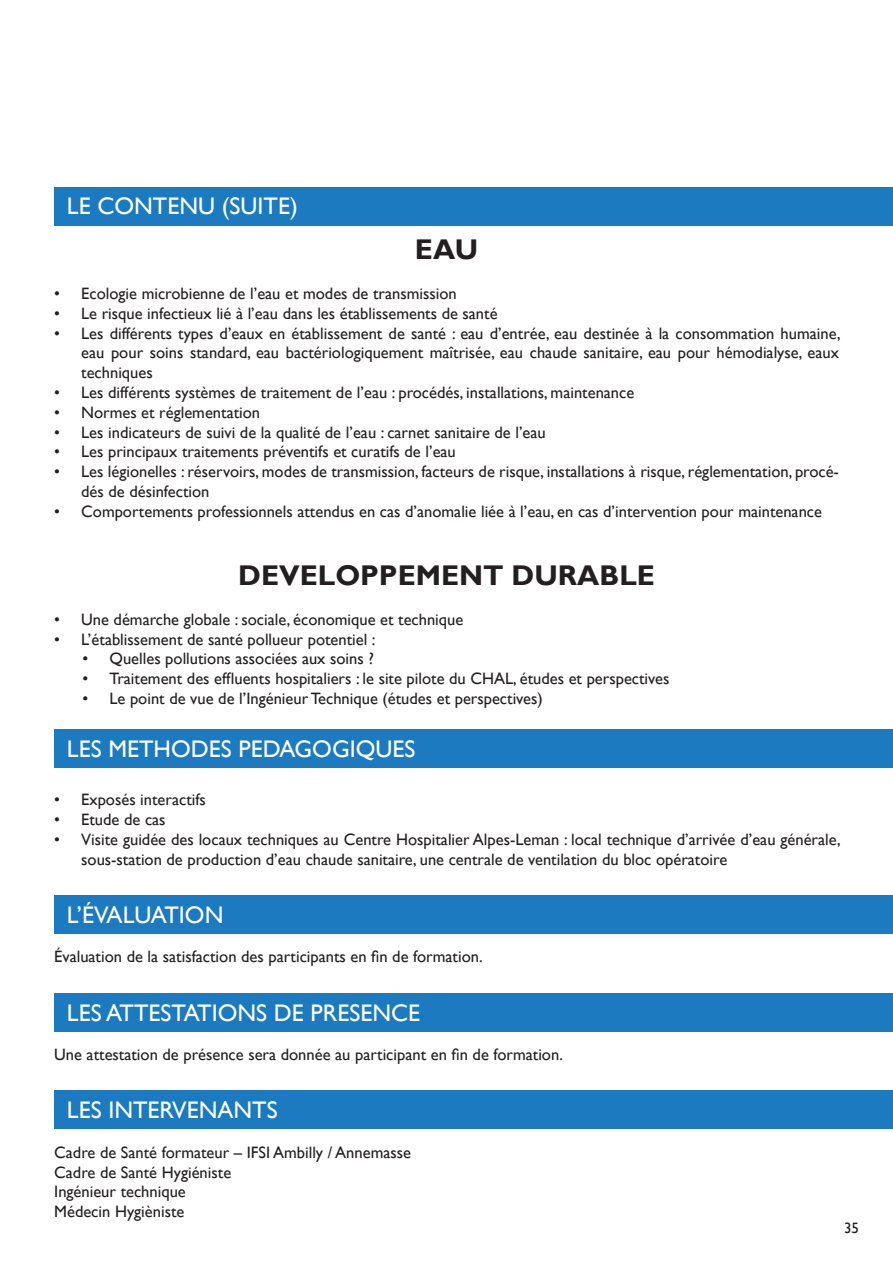
<style>
.page{position:relative;width:893px;height:1263px;background:#fff}
.page>*{position:absolute;margin:0;border:0;box-sizing:border-box;transform-origin:0 0}
.t1{font:700 28.5px "Gill Sans";color:#231f20}
.t2{font:24px "Gill Sans";color:#fff}
.t3{font:16.5px/19.8px "Gill Sans";color:#231f20}
.t4{font:15px "Gill Sans";color:#231f20}
</style>
<div class="page">
<div style="left:54px;top:729px;width:839px;height:39px;background:#1b7ac0"></div>
<div style="left:54px;top:187px;width:839px;height:38px;background:#1b7ac0"></div>
<div style="left:54px;top:896px;width:839px;height:38px;background:#1b7ac0"></div>
<div style="left:54px;top:993px;width:839px;height:38px;background:#1b7ac0"></div>
<div style="left:54px;top:1091px;width:839px;height:38px;background:#1b7ac0"></div>
<p class="t2" style="left:67px;top:192px;width:232px">LE CONTENU (SUITE)</p>
<p class="t1" style="left:415px;top:233px;width:65px">EAU</p>
<p class="t3" style="left:54px;top:284px;width:404px">• Ecologie microbienne de l’eau et modes de transmission</p>
<p class="t3" style="left:54px;top:304px;width:445px">• Le risque infectieux lié à l’eau dans les établissements de santé</p>
<p class="t3" style="left:81px;top:323px;width:761px;text-align:justify;text-indent:-27px">• Les différents types d’eaux en établissement de santé : eau d’entrée, eau destinée à la consommation humaine, eau pour soins standard, eau bactériologiquement maîtrisée, eau chaude sanitaire, eau pour hémodialyse, eaux techniques</p>
<p class="t3" style="left:54px;top:383px;width:582px">• Les différents systèmes de traitement de l’eau : procédés, installations, maintenance</p>
<p class="t3" style="left:54px;top:403px;width:207px">• Normes et réglementation</p>
<p class="t3" style="left:54px;top:422px;width:493px">• Les indicateurs de suivi de la qualité de l’eau : carnet sanitaire de l’eau</p>
<p class="t3" style="left:54px;top:442px;width:403px">• Les principaux traitements préventifs et curatifs de l’eau</p>
<p class="t3" style="left:81px;top:462px;width:759px;text-indent:-27px">• Les légionelles : réservoirs, modes de transmission, facteurs de risque, installations à risque, réglementation, procé&shy;dés de désinfection</p>
<p class="t3" style="left:54px;top:502px;width:769px">• Comportements professionnels attendus en cas d’anomalie liée à l’eau, en cas d’intervention pour maintenance</p>
<p class="t1" style="left:238px;top:558px;width:418px">DEVELOPPEMENT DURABLE</p>
<p class="t3" style="left:54px;top:610px;width:411px">• Une démarche globale : sociale, économique et technique</p>
<p class="t3" style="left:54px;top:629px;width:323px">• L’établissement de santé pollueur potentiel :</p>
<p class="t3" style="left:82px;top:649px;width:293px">• Quelles pollutions associées aux soins ?</p>
<p class="t3" style="left:82px;top:669px;width:588px">• Traitement des effluents hospitaliers : le site pilote du CHAL, études et perspectives</p>
<p class="t3" style="left:82px;top:689px;width:462px">• Le point de vue de l’Ingénieur Technique (études et perspectives)</p>
<p class="t2" style="left:67px;top:735px;width:350px">LES METHODES PEDAGOGIQUES</p>
<p class="t3" style="left:54px;top:790px;width:153px">• Exposés interactifs</p>
<p class="t3" style="left:54px;top:810px;width:113px">• Etude de cas</p>
<p class="t3" style="left:81px;top:830px;width:761px;text-indent:-27px">• Visite guidée des locaux techniques au Centre Hospitalier Alpes-Leman : local technique d’arrivée d’eau générale, sous-station de production d’eau chaude sanitaire, une centrale de ventilation du bloc opératoire</p>
<p class="t2" style="left:67px;top:901px;width:158px">L’ÉVALUATION</p>
<p class="t3" style="left:54px;top:946px;width:430px">Évaluation de la satisfaction des participants en fin de formation.</p>
<p class="t2" style="left:67px;top:999px;width:355px">LES ATTESTATIONS DE PRESENCE</p>
<p class="t3" style="left:54px;top:1044px;width:510px">Une attestation de présence sera donnée au participant en fin de formation.</p>
<p class="t2" style="left:67px;top:1096px;width:212px">LES INTERVENANTS</p>
<p class="t3" style="left:54px;top:1142px;width:358px">Cadre de Santé formateur – IFSI Ambilly / Annemasse</p>
<p class="t3" style="left:54px;top:1162px;width:179px">Cadre de Santé Hygiéniste</p>
<p class="t3" style="left:54px;top:1182px;width:133px">Ingénieur technique</p>
<p class="t3" style="left:54px;top:1202px;width:132px">Médecin Hygièniste</p>
<p class="t4" style="left:844px;top:1219px;width:16px">35</p>
</div>
